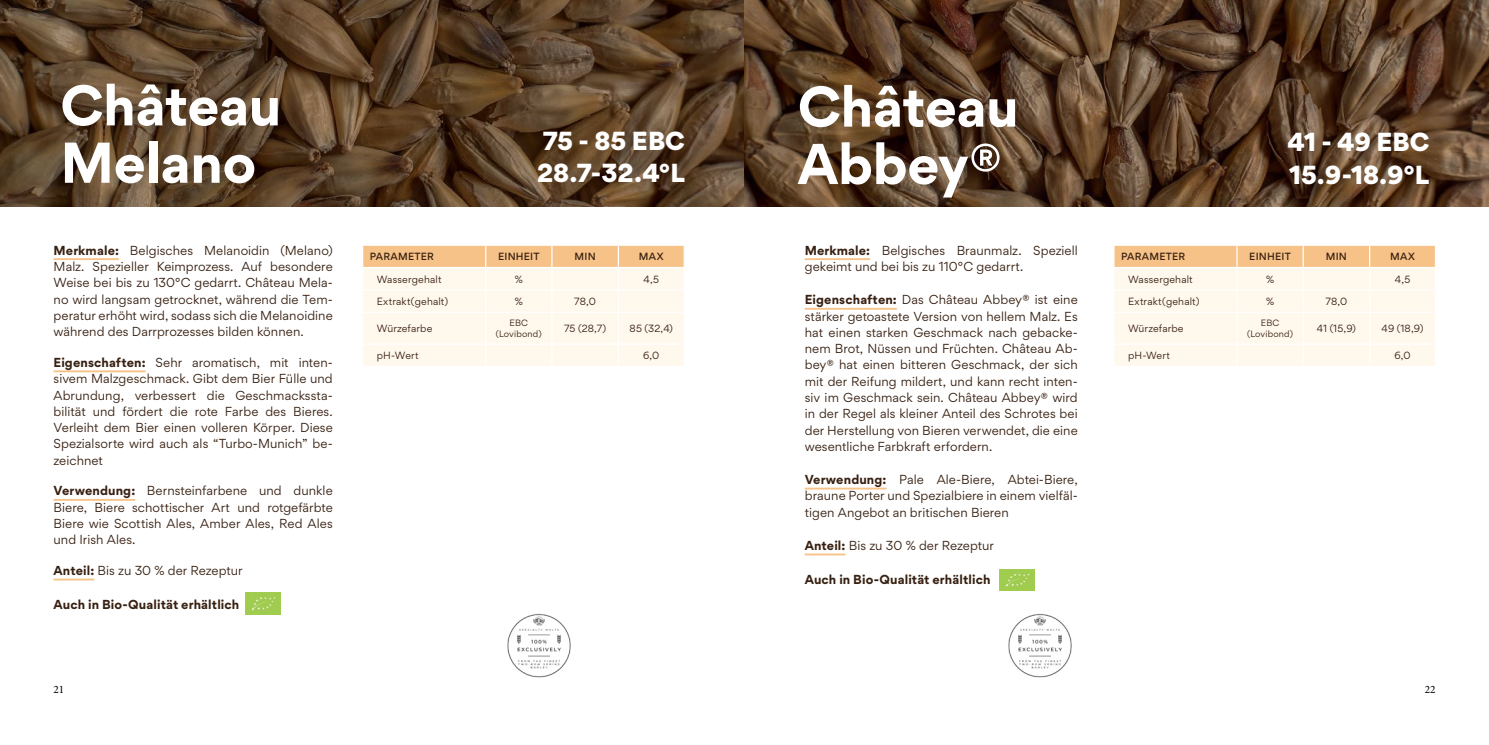
<style>
.page{position:relative;width:1489px;height:745px;background:#fff}
.page>*{position:absolute;margin:0;border:0;box-sizing:border-box;transform-origin:0 0}
.t1{font:700 55px/57.2px "Gordita";letter-spacing:-.01em;color:#fff}
.t2{font:900 25px/32.5px "Gordita";color:#fff}
.t3{font:12.5px/16.2px "Gordita";letter-spacing:.005em;color:#372011;text-align:justify}
.t4{font:700 12.5px "Gordita";letter-spacing:.01em;color:#372011}
.t5{font:11.25px "Minion Pro";color:#000}
.t6{font:10px "Gordita";letter-spacing:.015em;color:#372011}
.t7{font:500 10px "Gordita";letter-spacing:.02em;color:#372011}
.t8{font:8.75px/10.5px "Gordita";letter-spacing:.02em;color:#372011;text-align:center}
.s1{font-weight:700}
</style>
<div class="page">
<img style="left:0;top:0;width:744px;height:207px">
<hr style="left:54px;top:258px;width:65px;height:2px;background:#f6c287">
<hr style="left:54px;top:370px;width:92px;height:2px;background:#f6c287">
<hr style="left:54px;top:498px;width:81px;height:2px;background:#f6c287">
<hr style="left:54px;top:578px;width:40px;height:2px;background:#f6c287">
<img style="left:246px;top:592px;width:34px;height:21px">
<img style="left:507px;top:613px;width:64px;height:64px">
<svg style="left:363px;top:245px;width:321px;height:121px;background:#fdefdc"></svg>
<hr style="left:362px;top:267px;width:123px;height:1px;background:#fff">
<hr style="left:485px;top:267px;width:67px;height:1px;background:#fff">
<hr style="left:552px;top:267px;width:66px;height:1px;background:#fff">
<hr style="left:618px;top:267px;width:66px;height:1px;background:#fff">
<hr style="left:804px;top:258px;width:66px;height:2px;background:#f6c287">
<hr style="left:804px;top:307px;width:92px;height:2px;background:#f6c287">
<hr style="left:804px;top:487px;width:82px;height:2px;background:#f6c287">
<hr style="left:804px;top:553px;width:41px;height:2px;background:#f6c287">
<img style="left:744px;top:0;width:744px;height:207px">
<img style="left:999px;top:569px;width:35px;height:21px">
<img style="left:1008px;top:613px;width:64px;height:64px">
<svg style="left:1114px;top:245px;width:321px;height:121px;background:#fdefdc"></svg>
<hr style="left:1113px;top:267px;width:123px;height:1px;background:#fff">
<hr style="left:1236px;top:267px;width:66px;height:1px;background:#fff">
<hr style="left:1302px;top:267px;width:67px;height:1px;background:#fff">
<hr style="left:1369px;top:267px;width:66px;height:1px;background:#fff">
<h1 class="t1" style="left:60px;top:76px;width:222px">Château<br>Melano</h1>
<p class="t3" style="left:54px;top:242px;width:281px"><span class="s1">Merkmale:</span> Belgisches Melanoidin (Melano)<br>Malz. Spezieller Keimprozess. Auf besondere Weise bei bis zu 130°C gedarrt. Château Mela&shy;no wird langsam getrocknet, während die Tem&shy;peratur erhöht wird, sodass sich die Melanoidine während des Darrprozesses bilden können.</p>
<p class="t3" style="left:54px;top:354px;width:281px"><span class="s1">Eigenschaften:</span> Sehr aromatisch, mit inten&shy;sivem Malzgeschmack. Gibt dem Bier Fülle und Abrundung, verbessert die Geschmackssta&shy;bilität und fördert die rote Farbe des Bieres.<br>Verleiht dem Bier einen volleren Körper. Diese Spezialsorte wird auch als “Turbo-Munich” be&shy;zeichnet</p>
<p class="t3" style="left:54px;top:482px;width:281px"><span class="s1">Verwendung:</span> Bernsteinfarbene und dunkle Biere, Biere schottischer Art und rotgefärbte Biere wie Scottish Ales, Amber Ales, Red Ales und Irish Ales.</p>
<p class="t3" style="left:54px;top:562px;width:191px"><span class="s1">Anteil:</span> Bis zu 30 % der Rezeptur</p>
<p class="t4" style="left:54px;top:594px;width:187px">Auch in Bio-Qualität erhältlich</p>
<h2 class="t2" style="left:537px;top:124px;width:149px">75 - 85 EBC<br>28.7-32.4°L</h2>
<p class="t7" style="left:370px;top:250px;width:66px">PARAMETER</p>
<p class="t7" style="left:498px;top:250px;width:43px">EINHEIT</p>
<p class="t7" style="left:574px;top:250px;width:23px">MIN</p>
<p class="t7" style="left:639px;top:250px;width:26px">MAX</p>
<p class="t6" style="left:377px;top:272px;width:66px">Wassergehalt</p>
<p class="t6" style="left:515px;top:272px;width:10px">%</p>
<p class="t6" style="left:643px;top:272px;width:17px">4,5</p>
<p class="t6" style="left:377px;top:294px;width:73px">Extrakt(gehalt)</p>
<p class="t6" style="left:515px;top:294px;width:10px">%</p>
<p class="t6" style="left:574px;top:294px;width:23px">78,0</p>
<p class="t6" style="left:377px;top:321px;width:57px">Würzefarbe</p>
<p class="t8" style="left:496px;top:318px;width:47px">EBC (Lovibond)</p>
<p class="t6" style="left:564px;top:321px;width:44px">75 (28,7)</p>
<p class="t6" style="left:629px;top:321px;width:45px">85 (32,4)</p>
<p class="t6" style="left:377px;top:348px;width:43px">pH-Wert</p>
<p class="t6" style="left:643px;top:348px;width:18px">6,0</p>
<h1 class="t1" style="left:797px;top:77px;width:222px">Château<br>Abbey®</h1>
<p class="t3" style="left:804px;top:242px;width:274px"><span class="s1">Merkmale:</span> Belgisches Braunmalz. Speziell gekeimt und bei bis zu 110°C gedarrt.</p>
<p class="t3" style="left:804px;top:291px;width:274px"><span class="s1">Eigenschaften:</span> Das Château Abbey® ist eine stärker getoastete Version von hellem Malz. Es hat einen starken Geschmack nach gebacke&shy;nem Brot, Nüssen und Früchten. Château Ab&shy;bey® hat einen bitteren Geschmack, der sich mit der Reifung mildert, und kann recht inten&shy;siv im Geschmack sein. Château Abbey® wird in der Regel als kleiner Anteil des Schrotes bei der Herstellung von Bieren verwendet, die eine wesentliche Farbkraft erfordern.</p>
<p class="t3" style="left:804px;top:471px;width:274px"><span class="s1">Verwendung:</span> Pale Ale-Biere, Abtei-Biere, braune Porter und Spezialbiere in einem vielfäl&shy;tigen Angebot an britischen Bieren</p>
<p class="t3" style="left:804px;top:537px;width:191px"><span class="s1">Anteil:</span> Bis zu 30 % der Rezeptur</p>
<p class="t4" style="left:804px;top:569px;width:187px">Auch in Bio-Qualität erhältlich</p>
<h2 class="t2" style="left:1287px;top:125px;width:143px">41 - 49 EBC<br>15.9-18.9°L</h2>
<p class="t7" style="left:1120px;top:250px;width:66px">PARAMETER</p>
<p class="t7" style="left:1249px;top:250px;width:43px">EINHEIT</p>
<p class="t7" style="left:1325px;top:250px;width:23px">MIN</p>
<p class="t7" style="left:1389px;top:250px;width:26px">MAX</p>
<p class="t6" style="left:1127px;top:272px;width:66px">Wassergehalt</p>
<p class="t6" style="left:1265px;top:272px;width:10px">%</p>
<p class="t6" style="left:1394px;top:272px;width:17px">4,5</p>
<p class="t6" style="left:1127px;top:294px;width:73px">Extrakt(gehalt)</p>
<p class="t6" style="left:1265px;top:294px;width:10px">%</p>
<p class="t6" style="left:1325px;top:294px;width:23px">78,0</p>
<p class="t6" style="left:1127px;top:321px;width:57px">Würzefarbe</p>
<p class="t8" style="left:1247px;top:318px;width:47px">EBC (Lovibond)</p>
<p class="t6" style="left:1316px;top:321px;width:41px">41 (15,9)</p>
<p class="t6" style="left:1381px;top:321px;width:43px">49 (18,9)</p>
<p class="t6" style="left:1127px;top:348px;width:43px">pH-Wert</p>
<p class="t6" style="left:1394px;top:348px;width:18px">6,0</p>
<p class="t5" style="left:54px;top:681px;width:12px">21</p>
<p class="t5" style="left:1424px;top:681px;width:12px">22</p>
</div>
